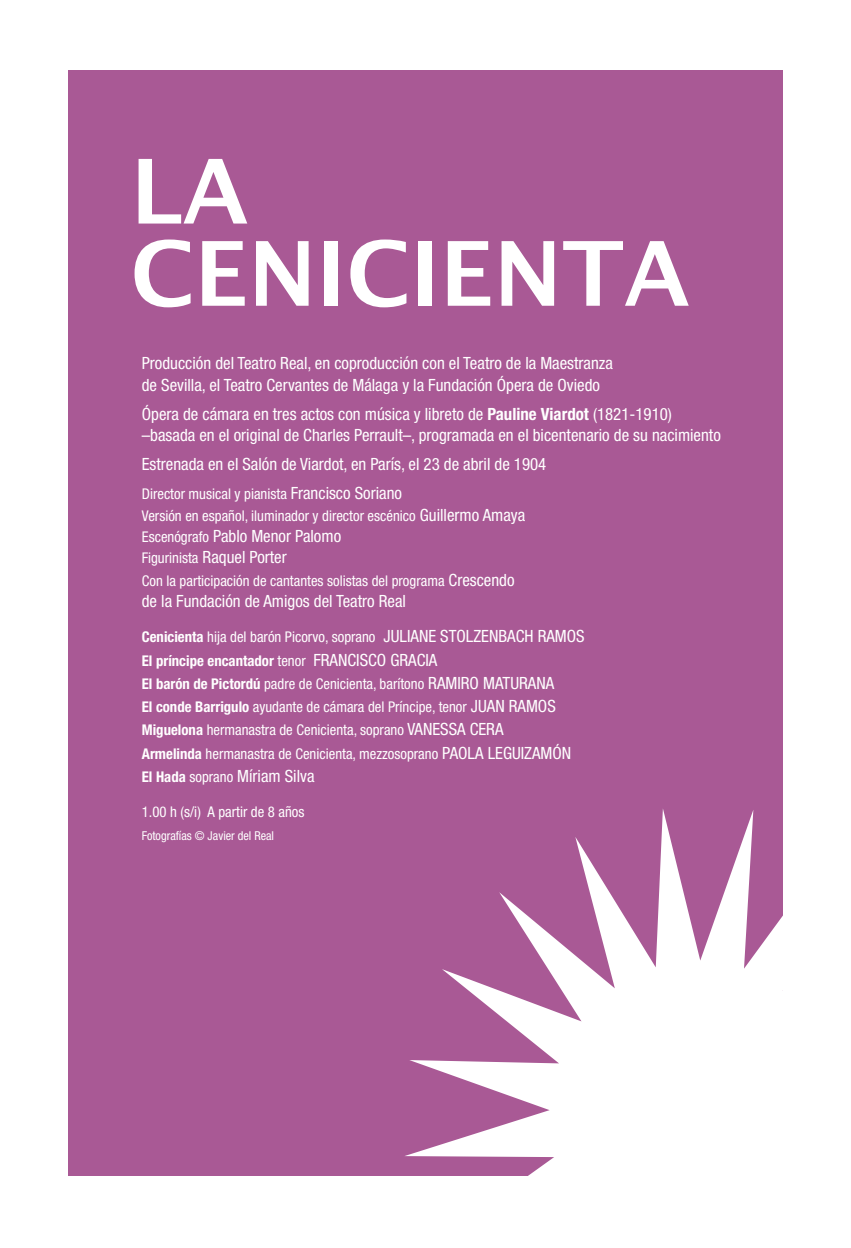
<style>
.page{position:relative;width:851px;height:1248px;background:#fff}
.page>*{position:absolute;margin:0;border:0;box-sizing:border-box;transform-origin:0 0}
.t1{font:700 89.4px "Lucida Grande";color:#fff}
.t2{font:condensed 16.8px "Helvetica Neue LT Std";color:#fff}
.t3{font:condensed 14.8px "Helvetica Neue LT Std";color:#fff}
.t4{font:700 condensed 14.8px "Helvetica Neue LT Std";color:#fff}
.t5{font:condensed 12.2px "Helvetica Neue LT Std";color:#fff}
.s1{font-weight:700}
.s2{font-size:16.8px}
.s3{font-size:14.8px}
.s4{font-weight:400}
.s5{font-weight:400;font-size:16.8px}
.s6{font-weight:700;font-size:14.8px}
</style>
<div class="page">
<div style="left:68px;top:70px;width:714px;height:1105px;background:#a95995"></div>
<svg style="left:405px;top:809px;width:377px;height:366px;fill:#fcfbfc"></svg>
<p class="t1" style="left:130px;top:119px;width:119px">LA</p>
<p class="t1" style="left:130px;top:201px;width:560px">CENICIENTA</p>
<p class="t2" style="left:142px;top:354px;width:472px">Producción del Teatro Real, en coproducción con el Teatro de la Maestranza</p>
<p class="t2" style="left:142px;top:375px;width:459px">de Sevilla, el Teatro Cervantes de Málaga y la Fundación Ópera de Oviedo</p>
<p class="t2" style="left:142px;top:404px;width:531px">Ópera de cámara en tres actos con música y libreto de <span class="s1">Pauline Viardot</span> (1821-1910)</p>
<p class="t2" style="left:142px;top:425px;width:580px">–basada en el original de Charles Perrault–, programada en el bicentenario de su nacimiento</p>
<p class="t2" style="left:142px;top:454px;width:406px">Estrenada en el Salón de Viardot, en París, el 23 de abril de 1904</p>
<p class="t3" style="left:142px;top:485px;width:261px">Director musical y pianista <span class="s2">Francisco Soriano</span></p>
<p class="t3" style="left:142px;top:506px;width:385px">Versión en español, iluminador y director escénico <span class="s2">Guillermo Amaya</span></p>
<p class="t2" style="left:142px;top:526px;width:201px"><span class="s3">Escenógrafo</span> Pablo Menor Palomo</p>
<p class="t2" style="left:142px;top:547px;width:146px"><span class="s3">Figurinista</span> Raquel Porter</p>
<p class="t3" style="left:142px;top:572px;width:374px">Con la participación de cantantes solistas del programa <span class="s2">Crescendo</span></p>
<p class="t2" style="left:142px;top:591px;width:266px">de la Fundación de Amigos del Teatro Real</p>
<p class="t3" style="left:142px;top:628px;width:444px"><span class="s1">Cenicienta</span> hija del barón Picorvo, soprano <span class="s2">JULIANE STOLZENBACH RAMOS</span></p>
<p class="t4" style="left:142px;top:651px;width:297px">El príncipe encantador <span class="s4">tenor</span> <span class="s5">FRANCISCO GRACIA</span></p>
<p class="t3" style="left:142px;top:675px;width:414px"><span class="s1">El barón de Pictordú</span> padre de Cenicienta, barítono <span class="s2">RAMIRO MATURANA</span></p>
<p class="t3" style="left:142px;top:698px;width:415px"><span class="s1">El conde Barrigulo</span> ayudante de cámara del Príncipe, tenor <span class="s2">JUAN RAMOS</span></p>
<p class="t3" style="left:142px;top:721px;width:363px"><span class="s1">Miguelona</span> hermanastra de Cenicienta, soprano <span class="s2">VANESSA CERA</span></p>
<p class="t3" style="left:142px;top:744px;width:431px"><span class="s1">Armelinda</span> hermanastra de Cenicienta, mezzosoprano <span class="s2">PAOLA LEGUIZAMÓN</span></p>
<p class="t2" style="left:142px;top:766px;width:174px"><span class="s6">El Hada</span> <span class="s3">soprano</span> Míriam Silva</p>
<p class="t3" style="left:142px;top:803px;width:164px">1.00 h (s/i) A partir de 8 años</p>
<p class="t5" style="left:142px;top:828px;width:134px">Fotografías © Javier del Real</p>
</div>
